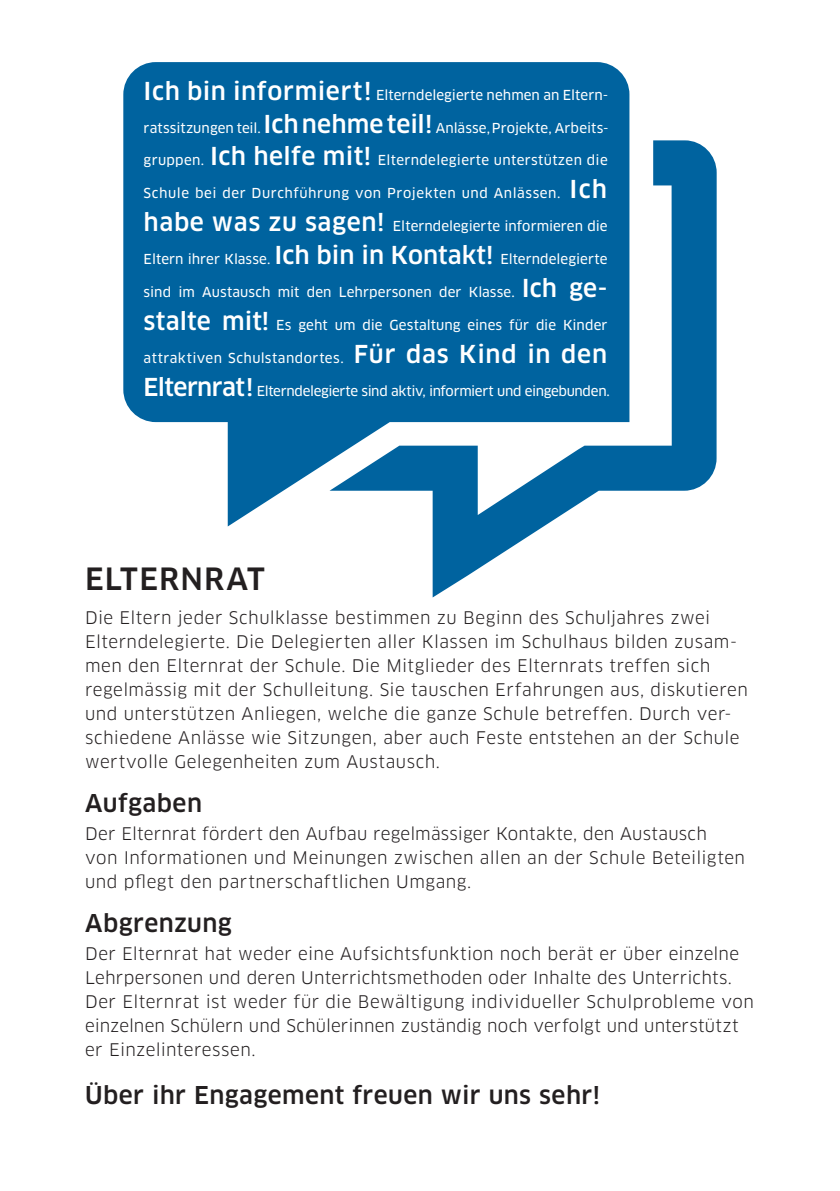
<style>
.page{position:relative;width:840px;height:1191px;background:#fff}
.page>*{position:absolute;margin:0;border:0;box-sizing:border-box;transform-origin:0 0}
.t1{font:500 30px "Clan";letter-spacing:.04em;color:#231f20}
.t2{font:500 24px "Clan";letter-spacing:.015em;color:#231f20}
.t3{font:17px/24px "Clan";letter-spacing:.025em;color:#231f20}
.t4{font:13.4px "Clan News";letter-spacing:.005em;color:#fff}
.t5{font:13.4px "Clan News";letter-spacing:-.025em;color:#fff}
.t6{font:13.4px "Clan News";letter-spacing:.025em;color:#fff}
.t7{font:13.4px "Clan News";letter-spacing:.04em;color:#fff}
.t8{font:13.4px "Clan News";letter-spacing:.03em;color:#fff}
.s1{font-family:"Clan";font-weight:500;font-size:24.2px}
.s2{font-family:"Clan";font-weight:500;font-size:23.8px}
</style>
<div class="page">
<svg style="left:432px;top:140px;width:284px;height:457px"></svg>
<svg style="left:123px;top:62px;width:506px;height:464px;fill:#00639f"></svg>
<p class="t4" style="left:143px;top:87px;width:466px"><span class="s1">Ich bin informiert!</span> Elterndelegierte nehmen an Eltern-</p>
<p class="t4" style="left:143px;top:120px;width:466px">ratssitzungen teil. <span class="s1">Ich nehme teil!</span> Anlässe,Projekte, Arbeits-</p>
<p class="t6" style="left:143px;top:153px;width:465px">gruppen. <span class="s1">Ich helfe mit!</span> Elterndelegierte unterstützen die</p>
<p class="t7" style="left:143px;top:186px;width:465px">Schule bei der Durchführung von Projekten und Anlässen. <span class="s1">Ich</span></p>
<p class="t4" style="left:143px;top:219px;width:465px"><span class="s1">habe was zu sagen!</span> Elterndelegierte informieren die</p>
<p class="t4" style="left:143px;top:252px;width:465px">Eltern ihrer Klasse. <span class="s1">Ich bin in Kontakt!</span> Elterndelegierte</p>
<p class="t4" style="left:143px;top:285px;width:465px">sind im Austausch mit den Lehrpersonen der Klasse. <span class="s1">Ich ge-</span></p>
<p class="t4" style="left:143px;top:318px;width:465px"><span class="s1">stalte mit!</span> Es geht um die Gestaltung eines für die Kinder</p>
<p class="t8" style="left:143px;top:351px;width:465px">attraktiven Schulstandortes. <span class="s1">Für das Kind in den</span></p>
<p class="t5" style="left:143px;top:383px;width:467px"><span class="s1">Elternrat</span><span class="s2">!</span> Elterndelegierte sind aktiv, informiert und eingebunden.</p>
<h1 class="t1" style="left:85px;top:562px;width:181px">ELTERNRAT</h1>
<p class="t3" style="left:85px;top:606px;width:664px">Die Eltern jeder Schulklasse bestimmen zu Beginn des Schuljahres zwei Elterndelegierte. Die Delegierten aller Klassen im Schulhaus bilden zusam&shy;men den Elternrat der Schule. Die Mitglieder des Elternrats treffen sich regelmässig mit der Schulleitung. Sie tauschen Erfahrungen aus, diskutieren und unterstützen Anliegen, welche die ganze Schule betreffen. Durch ver&shy;schiedene Anlässe wie Sitzungen, aber auch Feste entstehen an der Schule wertvolle Gelegenheiten zum Austausch.</p>
<h2 class="t2" style="left:85px;top:790px;width:118px">Aufgaben</h2>
<p class="t3" style="left:85px;top:822px;width:661px">Der Elternrat fördert den Aufbau regelmässiger Kontakte, den Austausch<br>von Informationen und Meinungen zwischen allen an der Schule Beteiligten und pflegt den partnerschaftlichen Umgang.</p>
<h2 class="t2" style="left:85px;top:910px;width:148px">Abgrenzung</h2>
<p class="t3" style="left:85px;top:942px;width:669px">Der Elternrat hat weder eine Aufsichtsfunktion noch berät er über einzelne Lehrpersonen und deren Unterrichtsmethoden oder Inhalte des Unterrichts.<br>Der Elternrat ist weder für die Bewältigung individueller Schulprobleme von einzelnen Schülern und Schülerinnen zuständig noch verfolgt und unterstützt er Einzelinteressen.</p>
<h2 class="t2" style="left:85px;top:1082px;width:516px">Über ihr Engagement freuen wir uns sehr!</h2>
</div>
